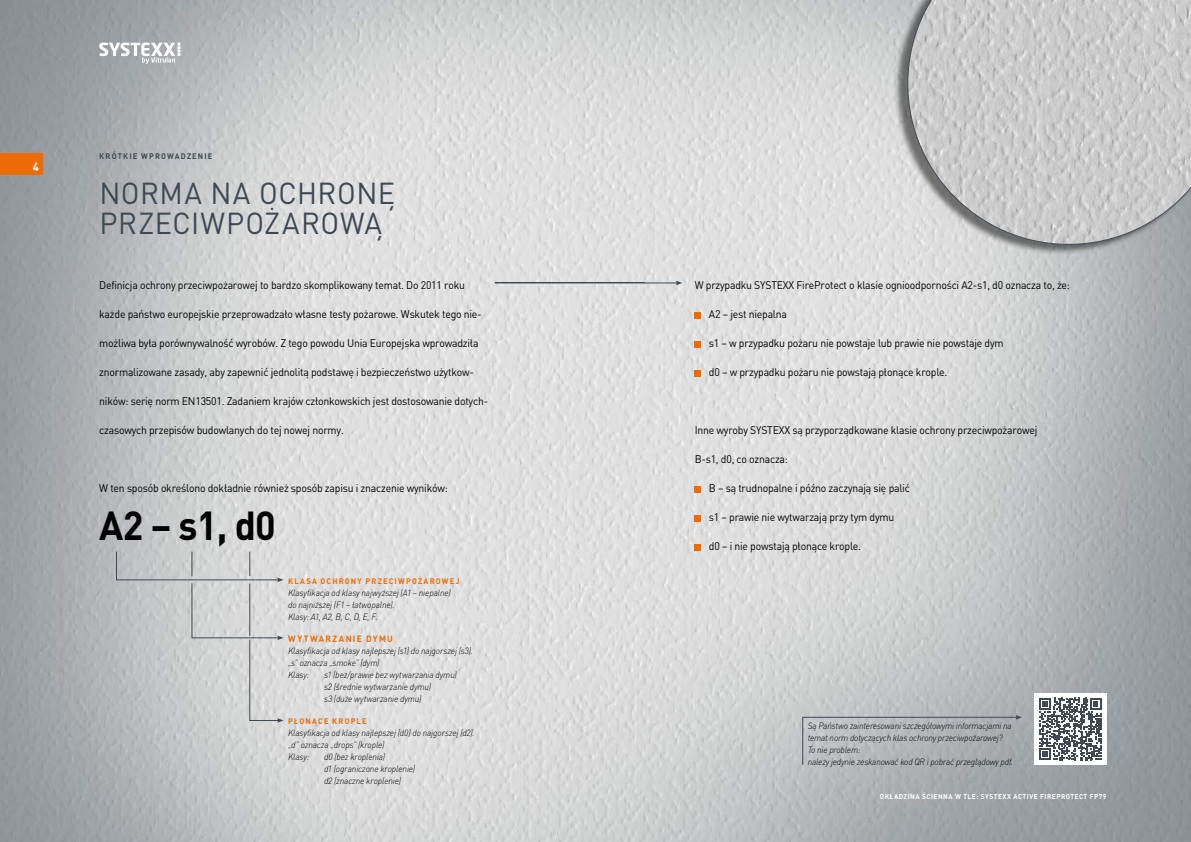
<style>
.page{position:relative;width:1191px;height:842px;background:#fff}
.page>*{position:absolute;margin:0;border:0;box-sizing:border-box;transform-origin:0 0}
.t1{font:700 40px "DIN Pro";color:#000;scale:.95 1}
.t2{font:30px/30px "DIN Pro";letter-spacing:.02em;color:#3e4954;scale:.96 1}
.t3{font:700 12px "DINOT";color:#fff;scale:.95 1}
.t4{font:11px "DIN Pro";letter-spacing:-.02em;color:#000;scale:.95 1}
.t5{font:11px "DINOT";letter-spacing:-.02em;color:#000;scale:.95 1}
.t6{font:italic 300 9px/12px "DIN Pro";letter-spacing:-.015em;color:#000;scale:.95 1}
.t7{font:700 9px "DIN Pro";letter-spacing:.16em;color:#ed6b06;scale:.95 1}
.t8{font:700 8px "DIN Pro";letter-spacing:.15em;color:#ed6b06;scale:.95 1}
.t9{font:700 8px "DIN Pro";letter-spacing:.15em;color:#3e4954;scale:.95 1}
.t10{font:700 7px "DIN Pro";letter-spacing:.07em;color:#fff;scale:.95 1}
</style>
<div class="page">
<img style="left:0;top:0;width:1191px;height:842px">
<div style="left:0;top:153px;width:43px;height:22px;background:#ed6b06"></div>
<div style="left:1034px;top:693px;width:72px;height:72px;background:#fff"></div>
<svg style="left:1039px;top:698px;width:62px;height:62px"></svg>
<hr style="left:495px;top:283px;width:182px;height:1px;background:#3e4954">
<svg style="left:676px;top:281px;width:6px;height:4px"></svg>
<svg style="left:99px;top:43px;width:81px;height:21px"></svg>
<svg style="left:802px;top:715px;width:220px;height:50px;background:#b0b3b6"></svg>
<svg style="left:116px;top:551px;width:167px;height:172px;background:#cacccc"></svg>
<div style="left:893px;top:0;width:298px;height:256px;background:#000;opacity:.5"></div>
<svg style="left:907px;top:0;width:284px;height:245px;background:#c6c6c6"></svg>
<div style="left:694px;top:312px;width:7px;height:6px;background:#ed6b06"></div>
<div style="left:694px;top:341px;width:7px;height:6px;background:#ed6b06"></div>
<div style="left:694px;top:370px;width:7px;height:6px;background:#ed6b06"></div>
<div style="left:694px;top:486px;width:7px;height:6px;background:#ed6b06"></div>
<div style="left:694px;top:515px;width:7px;height:6px;background:#ed6b06"></div>
<div style="left:694px;top:544px;width:7px;height:6px;background:#ed6b06"></div>
<p class="t3" style="left:33px;top:158px;width:8px">4</p>
<p class="t9" style="left:99px;top:150px;width:121px">KRÓTKIE WPROWADZENIE</p>
<h2 class="t2" style="left:99px;top:176px;width:309px">NORMA NA OCHRONĘ<br>PRZECIWPOŻAROWĄ</h2>
<p class="t4" style="left:99px;top:276px;width:386px">Definicja ochrony przeciwpożarowej to bardzo skomplikowany temat. Do 2011 roku</p>
<p class="t4" style="left:99px;top:305px;width:404px">każde państwo europejskie przeprowadzało własne testy pożarowe. Wskutek tego nie-</p>
<p class="t4" style="left:99px;top:334px;width:401px">możliwa była porównywalność wyrobów. Z tego powodu Unia Europejska wprowadziła</p>
<p class="t4" style="left:99px;top:363px;width:396px">znormalizowane zasady, aby zapewnić jednolitą podstawę i bezpieczeństwo użytkow-</p>
<p class="t4" style="left:99px;top:392px;width:411px">ników: serię norm EN13501. Zadaniem krajów członkowskich jest dostosowanie dotych-</p>
<p class="t4" style="left:99px;top:421px;width:259px">czasowych przepisów budowlanych do tej nowej normy.</p>
<p class="t4" style="left:99px;top:479px;width:368px">W ten sposób określono dokładnie również sposób zapisu i znaczenie wyników:</p>
<h1 class="t1" style="left:99px;top:492px;width:187px">A2 – s1, d0</h1>
<p class="t8" style="left:288px;top:574px;width:182px">KLASA OCHRONY PRZECIWPOŻAROWEJ</p>
<p class="t6" style="left:288px;top:585px;width:173px">Klasyfikacja od klasy najwyższej (A1 – niepalne) do najniższej (F1 – łatwopalne).<br>Klasy: A1, A2, B, C, D, E, F.</p>
<p class="t7" style="left:288px;top:631px;width:112px">WYTWARZANIE DYMU</p>
<p class="t6" style="left:288px;top:643px;width:196px">Klasyfikacja od klasy najlepszej (s1) do najgorszej (s3). „s” oznacza „smoke” (dym)<br>Klasy:</p>
<p class="t6" style="left:324px;top:667px;width:141px">s1 (bez/prawie bez wytwarzania dymu) s2 (średnie wytwarzanie dymu)<br>s3 (duże wytwarzanie dymu)</p>
<p class="t8" style="left:288px;top:714px;width:84px">PŁONĄCE KROPLE</p>
<p class="t6" style="left:288px;top:725px;width:198px">Klasyfikacja od klasy najlepszej (d0) do najgorszej (d2). „d” oznacza „drops” (krople)<br>Klasy:</p>
<p class="t6" style="left:324px;top:749px;width:97px">d0 (bez kroplenia)<br>d1 (ograniczone kroplenie) d2 (znaczne kroplenie)</p>
<p class="t4" style="left:694px;top:276px;width:396px">W przypadku SYSTEXX FireProtect o klasie ognioodporności A2-s1, d0 oznacza to, że:</p>
<p class="t5" style="left:709px;top:307px;width:84px">A2 – jest niepalna</p>
<p class="t4" style="left:709px;top:334px;width:312px">s1 – w przypadku pożaru nie powstaje lub prawie nie powstaje dym</p>
<p class="t4" style="left:709px;top:363px;width:252px">d0 – w przypadku pożaru nie powstają płonące krople.</p>
<p class="t4" style="left:694px;top:421px;width:362px">Inne wyroby SYSTEXX są przyporządkowane klasie ochrony przeciwpożarowej</p>
<p class="t4" style="left:694px;top:450px;width:100px">B-s1, d0, co oznacza:</p>
<p class="t4" style="left:709px;top:479px;width:213px">B – są trudnopalne i późno zaczynają się palić</p>
<p class="t4" style="left:709px;top:508px;width:197px">s1 – prawie nie wytwarzają przy tym dymu</p>
<p class="t4" style="left:709px;top:537px;width:162px">d0 – i nie powstają płonące krople.</p>
<p class="t6" style="left:807px;top:719px;width:218px">Są Państwo zainteresowani szczegółowymi informacjami na temat norm dotyczących klas ochrony przeciwpożarowej?<br>To nie problem:<br>należy jedynie zeskanować kod QR i pobrać przeglądowy pdf.</p>
<p class="t10" style="left:880px;top:791px;width:240px">OKŁADZINA ŚCIENNA W TLE: SYSTEXX ACTIVE FIREPROTECT FP79</p>
</div>
